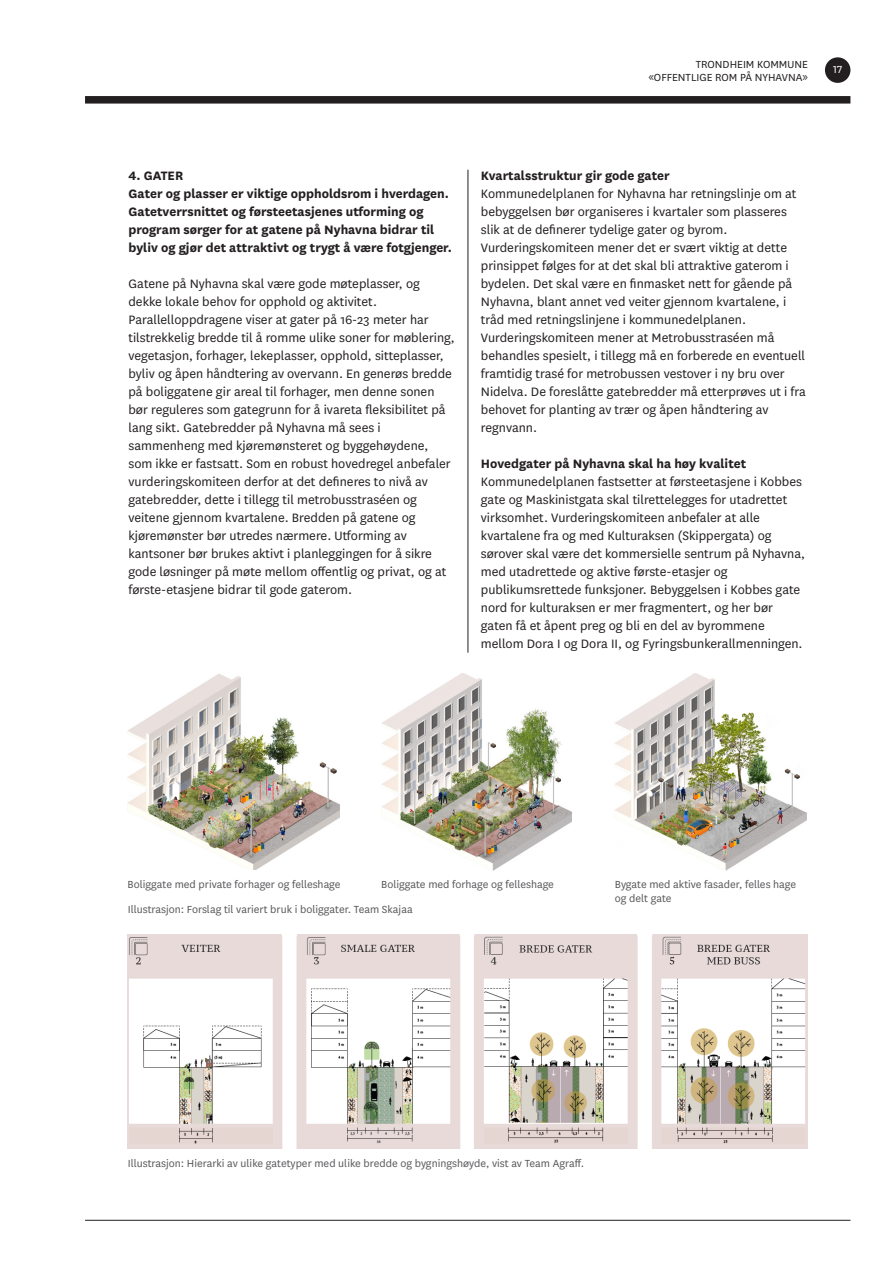
<style>
.page{position:relative;width:893px;height:1263px;background:#fff}
.page>*{position:absolute;margin:0;border:0;box-sizing:border-box;transform-origin:0 0}
.brød{font:14.25px/18px "National";color:#231f20}
.brød-2{font:700 14.25px/18px "National";color:#231f20}
.bildetekst{font:12px/13.5px "National";color:#57585a}
.t1{font:12px/13.5px "National";color:#231f20;text-align:right}
.t2{font:12px "National";color:#fff}
</style>
<div class="page">
<div style="left:825px;top:57px;width:25px;height:26px;background:#231f20;border-radius:50%"></div>
<hr style="left:85px;top:1220px;width:765px;height:1px;background:#231f20">
<div style="left:85px;top:96px;width:765px;height:8px;background:#231f20"></div>
<hr style="left:468px;top:170px;width:1px;height:483px;background:#231f20">
<img style="left:127px;top:934px;width:680px;height:214px">
<img style="left:381px;top:673px;width:190px;height:198px">
<img style="left:128px;top:674px;width:212px;height:196px">
<img style="left:615px;top:673px;width:192px;height:198px">
<p class="t1" style="left:648px;top:57px;width:161px">TRONDHEIM KOMMUNE «OFFENTLIGE ROM PÅ NYHAVNA»</p>
<p class="t2" style="left:833px;top:62px;width:10px">17</p>
<p class="brød-2" style="left:128px;top:166px;width:56px">4. GATER</p>
<p class="brød-2" style="left:128px;top:184px;width:325px">Gater og plasser er viktige oppholdsrom i hverdagen.<br>Gatetverrsnittet og førsteetasjenes utforming og program sørger for at gatene på Nyhavna bidrar til byliv og gjør det attraktivt og trygt å være fotgjenger.</p>
<p class="brød" style="left:128px;top:274px;width:328px">Gatene på Nyhavna skal være gode møteplasser, og dekke lokale behov for opphold og aktivitet.<br>Parallelloppdragene viser at gater på 16-23 meter har tilstrekkelig bredde til å romme ulike soner for møblering, vegetasjon, forhager, lekeplasser, opphold, sitteplasser, byliv og åpen håndtering av overvann. En generøs bredde på boliggatene gir areal til forhager, men denne sonen bør reguleres som gategrunn for å ivareta fleksibilitet på lang sikt. Gatebredder på Nyhavna må sees i sammenheng med kjøremønsteret og byggehøydene, som ikke er fastsatt. Som en robust hovedregel anbefaler vurderingskomiteen derfor at det defineres to nivå av gatebredder, dette i tillegg til metrobusstraséen og veitene gjennom kvartalene. Bredden på gatene og kjøremønster bør utredes nærmere. Utforming av kantsoner bør brukes aktivt i planleggingen for å sikre gode løsninger på møte mellom offentlig og privat, og at første-etasjene bidrar til gode gaterom.</p>
<p class="brød-2" style="left:481px;top:166px;width:190px">Kvartalsstruktur gir gode gater</p>
<p class="brød" style="left:481px;top:184px;width:326px">Kommunedelplanen for Nyhavna har retningslinje om at bebyggelsen bør organiseres i kvartaler som plasseres slik at de definerer tydelige gater og byrom.<br>Vurderingskomiteen mener det er svært viktig at dette prinsippet følges for at det skal bli attraktive gaterom i bydelen. Det skal være en finmasket nett for gående på Nyhavna, blant annet ved veiter gjennom kvartalene, i tråd med retningslinjene i kommunedelplanen.<br>Vurderingskomiteen mener at Metrobusstraséen må behandles spesielt, i tillegg må en forberede en eventuell framtidig trasé for metrobussen vestover i ny bru over Nidelva. De foreslåtte gatebredder må etterprøves ut i fra behovet for planting av trær og åpen håndtering av regnvann.</p>
<p class="brød-2" style="left:481px;top:454px;width:267px">Hovedgater på Nyhavna skal ha høy kvalitet</p>
<p class="brød" style="left:481px;top:472px;width:326px">Kommunedelplanen fastsetter at førsteetasjene i Kobbes gate og Maskinistgata skal tilrettelegges for utadrettet virksomhet. Vurderingskomiteen anbefaler at alle kvartalene fra og med Kulturaksen (Skippergata) og sørover skal være det kommersielle sentrum på Nyhavna, med utadrettede og aktive første-etasjer og publikumsrettede funksjoner. Bebyggelsen i Kobbes gate nord for kulturaksen er mer fragmentert, og her bør gaten få et åpent preg og bli en del av byrommene mellom Dora I og Dora II, og Fyringsbunkerallmenningen.</p>
<p class="bildetekst" style="left:128px;top:877px;width:214px">Boliggate med private forhager og felleshage</p>
<p class="bildetekst" style="left:381px;top:877px;width:174px">Boliggate med forhage og felleshage</p>
<p class="bildetekst" style="left:128px;top:902px;width:286px">Illustrasjon: Forslag til variert bruk i boliggater. Team Skajaa</p>
<p class="bildetekst" style="left:615px;top:877px;width:183px">Bygate med aktive fasader, felles hage og delt gate</p>
<p class="bildetekst" style="left:128px;top:1156px;width:458px">Illustrasjon: Hierarki av ulike gatetyper med ulike bredde og bygningshøyde, vist av Team Agraff.</p>
</div>
